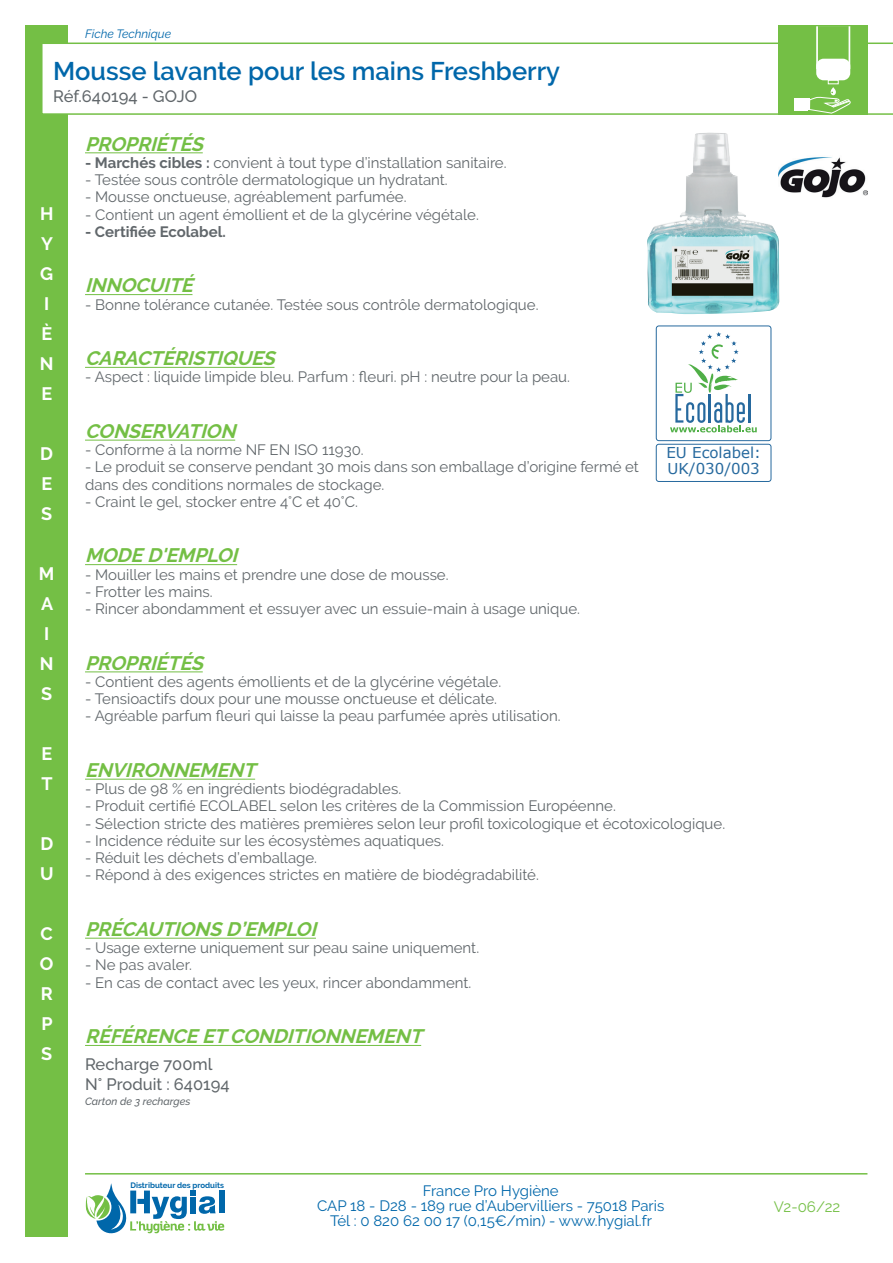
<style>
.page{position:relative;width:893px;height:1263px;background:#fff}
.page>*{position:absolute;margin:0;border:0;box-sizing:border-box;transform-origin:0 0}
.t1{font:600 25.5px "Raleway";color:#0067aa}
.t2{font:italic 700 19.5px "Raleway";color:#74bf45}
.t3{font:700 18px/30px "Raleway";color:#fff}
.t4{font:500 16.5px/19.5px "Raleway";color:#61676b}
.t5{font:15px/17.2px "Raleway";color:#61676b}
.t6{font:15px/15px "Raleway";color:#0067aa;text-align:center}
.t7{font:15px/16.5px "Verdana";color:#26699e}
.t8{font:700 15px "Raleway";color:#61676b}
.t9{font:15px "Raleway";color:#74bf45}
.t10{font:italic 12px "Raleway";color:#0067aa}
.t11{font:italic 500 10.5px "Raleway";color:#61676b}
.t12{font:8.55px "Verdana";color:#26699e}
.t13{font:700 7.8px "Raleway";color:#0067aa}
.s1{font-weight:700}
</style>
<div class="page">
<hr style="left:85px;top:1173px;width:782px;height:1px;background:#74bf45">
<div style="left:26px;top:26px;width:42px;height:1211px;background:#74bf45"></div>
<svg style="left:85px;top:1183px;width:139px;height:50px"></svg>
<svg style="left:42px;top:43px;width:851px;height:72px"></svg>
<div style="left:778px;top:26px;width:89px;height:89px;background:#74bf45"></div>
<hr style="left:85px;top:152px;width:118px;height:1px;background:#74bf45">
<hr style="left:85px;top:294px;width:107px;height:1px;background:#74bf45">
<hr style="left:85px;top:367px;width:189px;height:1px;background:#74bf45">
<hr style="left:85px;top:440px;width:150px;height:1px;background:#74bf45">
<hr style="left:85px;top:564px;width:152px;height:1px;background:#74bf45">
<hr style="left:85px;top:671px;width:118px;height:1px;background:#74bf45">
<hr style="left:85px;top:779px;width:170px;height:1px;background:#74bf45">
<hr style="left:85px;top:938px;width:231px;height:1px;background:#74bf45">
<hr style="left:85px;top:1045px;width:336px;height:1px;background:#74bf45">
<img style="left:647px;top:132px;width:132px;height:182px">
<div style="left:828px;top:80px;width:11px;height:4px;border:1px solid #fff"></div>
<div style="left:816px;top:59px;width:34px;height:21px;background:#fff;border-radius:7px"></div>
<svg style="left:816px;top:26px;width:34px;height:40px"></svg>
<div style="left:794px;top:98px;width:14px;height:13px;background:#fff"></div>
<svg style="left:808px;top:87px;width:43px;height:27px"></svg>
<img style="left:778px;top:132px;width:89px;height:90px">
<svg style="left:656px;top:326px;width:115px;height:115px"></svg>
<hr style="left:748px;top:394px;width:2px;height:29px;background:#26699e">
<div style="left:656px;top:444px;width:115px;height:38px;border:1px solid #26699e;border-radius:3px"></div>
<p class="t10" style="left:85px;top:27px;width:88px">Fiche Technique</p>
<h1 class="t1" style="left:53px;top:56px;width:509px">Mousse lavante pour les mains Freshberry</h1>
<p class="t4" style="left:53px;top:86px;width:145px">Réf.640194 - GOJO</p>
<p class="t3" style="left:40px;top:199px;width:15px">H<br>Y<br>G<br>I<br>È<br>N<br>E</p>
<p class="t3" style="left:40px;top:439px;width:14px;text-align:justify">D E S</p>
<p class="t3" style="left:39px;top:559px;width:17px">M<br>A<br>I<br>N<br>S</p>
<p class="t3" style="left:41px;top:739px;width:13px">E<br>T</p>
<p class="t3" style="left:40px;top:829px;width:15px">D<br>U</p>
<p class="t3" style="left:40px;top:919px;width:15px;text-align:justify">C O R P S</p>
<h2 class="t2" style="left:85px;top:133px;width:125px">PROPRIÉTÉS</h2>
<p class="t5" style="left:85px;top:154px;width:423px"><span class="s1">- Marchés cibles :</span> convient à tout type d’installation sanitaire.</p>
<p class="t5" style="left:85px;top:171px;width:364px">- Testée sous contrôle dermatologique un hydratant.</p>
<p class="t5" style="left:85px;top:188px;width:323px">- Mousse onctueuse, agréablement parfumée.</p>
<p class="t5" style="left:85px;top:206px;width:395px">- Contient un agent émollient et de la glycérine végétale.</p>
<p class="t8" style="left:85px;top:223px;width:142px">- Certifiée Ecolabel.</p>
<h2 class="t2" style="left:85px;top:274px;width:115px">INNOCUITÉ</h2>
<p class="t5" style="left:85px;top:296px;width:455px">- Bonne tolérance cutanée. Testée sous contrôle dermatologique.</p>
<h2 class="t2" style="left:85px;top:347px;width:197px">CARACTÉRISTIQUES</h2>
<p class="t5" style="left:85px;top:368px;width:486px">- Aspect : liquide limpide bleu. Parfum : fleuri. pH : neutre pour la peau.</p>
<h2 class="t2" style="left:85px;top:420px;width:158px">CONSERVATION</h2>
<p class="t5" style="left:85px;top:441px;width:280px">- Conforme à la norme NF EN ISO 11930.</p>
<p class="t5" style="left:85px;top:458px;width:555px">- Le produit se conserve pendant 30 mois dans son emballage d’origine fermé et dans des conditions normales de stockage.</p>
<p class="t5" style="left:85px;top:493px;width:274px">- Craint le gel, stocker entre 4°C et 40°C.</p>
<h2 class="t2" style="left:85px;top:544px;width:160px">MODE D'EMPLOI</h2>
<p class="t5" style="left:85px;top:566px;width:365px">- Mouiller les mains et prendre une dose de mousse.</p>
<p class="t5" style="left:85px;top:583px;width:129px">- Frotter les mains.</p>
<p class="t5" style="left:85px;top:600px;width:496px">- Rincer abondamment et essuyer avec un essuie-main à usage unique.</p>
<h2 class="t2" style="left:85px;top:652px;width:125px">PROPRIÉTÉS</h2>
<p class="t5" style="left:85px;top:673px;width:418px">- Contient des agents émollients et de la glycérine végétale.</p>
<p class="t5" style="left:85px;top:690px;width:413px">- Tensioactifs doux pour une mousse onctueuse et délicate.</p>
<p class="t5" style="left:85px;top:707px;width:477px">- Agréable parfum fleuri qui laisse la peau parfumée après utilisation.</p>
<h2 class="t2" style="left:85px;top:759px;width:178px">ENVIRONNEMENT</h2>
<p class="t5" style="left:85px;top:780px;width:318px">- Plus de 98 % en ingrédients biodégradables.</p>
<p class="t5" style="left:85px;top:797px;width:532px">- Produit certifié ECOLABEL selon les critères de la Commission Européenne.</p>
<p class="t5" style="left:85px;top:815px;width:642px">- Sélection stricte des matières premières selon leur profil toxicologique et écotoxicologique.</p>
<p class="t5" style="left:85px;top:832px;width:360px">- Incidence réduite sur les écosystèmes aquatiques.</p>
<p class="t5" style="left:85px;top:849px;width:234px">- Réduit les déchets d’emballage.</p>
<p class="t5" style="left:85px;top:866px;width:455px">- Répond à des exigences strictes en matière de biodégradabilité.</p>
<h2 class="t2" style="left:85px;top:918px;width:238px">PRÉCAUTIONS D’EMPLOI</h2>
<p class="t5" style="left:85px;top:939px;width:396px">- Usage externe uniquement sur peau saine uniquement.</p>
<p class="t5" style="left:85px;top:956px;width:109px">- Ne pas avaler.</p>
<p class="t5" style="left:85px;top:974px;width:388px">- En cas de contact avec les yeux, rincer abondamment.</p>
<h2 class="t2" style="left:85px;top:1025px;width:344px">RÉFÉRENCE ETCONDITIONNEMENT</h2>
<p class="t12" style="left:658px;top:443px;width:114px">EU Ecolabel : BE/020/011</p>
<p class="t7" style="left:666px;top:444px;width:96px">EU Ecolabel:<br>UK/030/003</p>
<p class="t4" style="left:85px;top:1055px;width:146px">Recharge 700ml<br>N° Produit : 640194</p>
<p class="t11" style="left:85px;top:1096px;width:107px">Carton de 3 recharges</p>
<p class="t13" style="left:130px;top:1180px;width:95px">Distributeur des produits</p>
<p class="t6" style="left:317px;top:1183px;width:349px">France Pro Hygiène<br>CAP 18 - D28 - 189 rue d’Aubervilliers - 75018 Paris<br>Tél : 0 820 62 00 17 (0,15€/min) - www.hygial.fr</p>
<p class="t9" style="left:774px;top:1198px;width:68px">V2-06/22</p>
</div>
